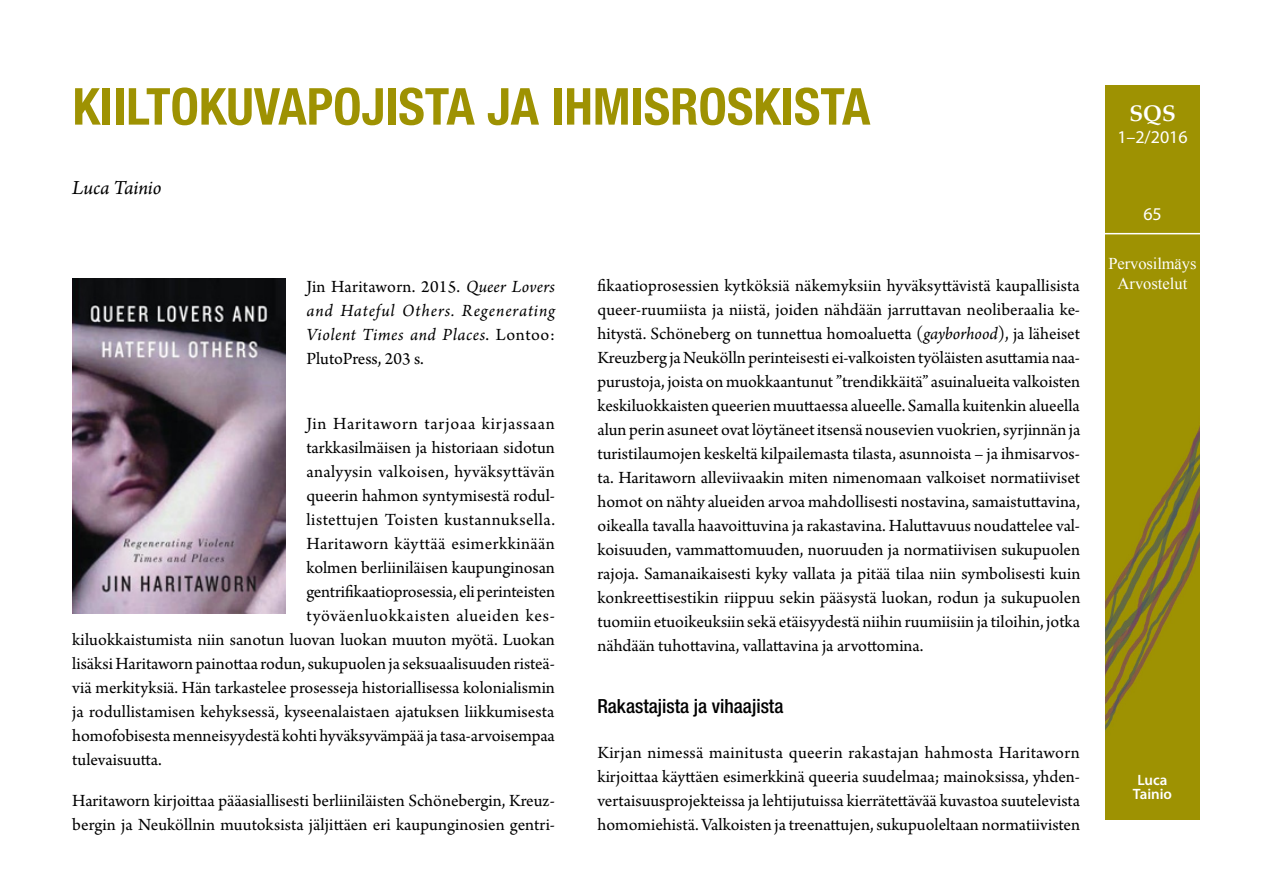
<style>
.page{position:relative;width:1263px;height:893px;background:#fff}
.page>*{position:absolute;margin:0;border:0;box-sizing:border-box;transform-origin:0 0}
.Pääotsikko_uusi_Helv{font:700 condensed 51px "Helvetica Neue";color:#9e9202}
.t1{font:700 22.5px "Palatino Linotype";color:#fff}
.Kirjoittaja{font:italic 21px "Arno Pro";letter-spacing:-.005em;color:#000}
.Väliotsikko_1_uusi20{font:500 condensed 19.5px "Helvetica Neue";color:#000}
.Leipateksti_suomi-ta{font:18px/24px "Arno Pro";color:#000;text-align:justify}
.Leipateksti_suomi-ta-2{font:italic 18px/24px "Arno Pro";letter-spacing:.045em;color:#000;text-align:justify}
.Leipateksti_suomi-ta-3{font:18px "Arno Pro";letter-spacing:.02em;color:#000}
.Leipateksti_suomi-ta-4{font:18px "Arno Pro";letter-spacing:.04em;color:#000}
.Leipateksti_suomi-ta-5{font:18px "Arno Pro";letter-spacing:.025em;color:#000}
.Sivunumerot___lehtin{font:18px "Myriad Pro";color:#fff}
.t2{font:16.5px/19.8px "Times New Roman";letter-spacing:-.005em;color:#fff;text-align:center}
.t3{font:600 15px/13.5px "Myriad Pro";color:#fff;text-align:center}
.s1{font-style:normal}
.s2{font-style:italic}
</style>
<div class="page">
<img style="left:1106px;top:85px;width:93px;height:735px">
<hr style="left:1101px;top:233px;width:104px;height:1px;background:#fff">
<img style="left:73px;top:278px;width:212px;height:336px">
<p class="Pääotsikko_uusi_Helv" style="left:73px;top:76px;width:799px">KIILTOKUVAPOJISTA JA IHMISROSKISTA</p>
<p class="Kirjoittaja" style="left:72px;top:176px;width:91px">Luca Tainio</p>
<p class="Leipateksti_suomi-ta-2" style="left:306px;top:275px;width:250px"><span class="s1">Jin Haritaworn. 2015.</span> Queer Lovers and Hateful Others. Regenerating Violent Times and Places<span class="s1">. Lontoo:<br>PlutoPress, 203 s.</span></p>
<p class="Leipateksti_suomi-ta-4" style="left:306px;top:414px;width:250px">Jin Haritaworn tarjoaa kirjassaan</p>
<p class="Leipateksti_suomi-ta" style="left:306px;top:437px;width:250px">tarkkasilmäisen ja historiaan sidotun</p>
<p class="Leipateksti_suomi-ta-3" style="left:306px;top:462px;width:250px">analyysin valkoisen, hyväksyttävän</p>
<p class="Leipateksti_suomi-ta" style="left:306px;top:485px;width:250px">queerin hahmon syntymisestä rodul-</p>
<p class="Leipateksti_suomi-ta-5" style="left:306px;top:510px;width:250px">listettujen Toisten kustannuksella.</p>
<p class="Leipateksti_suomi-ta-3" style="left:306px;top:534px;width:250px">Haritaworn käyttää esimerkkinään</p>
<p class="Leipateksti_suomi-ta" style="left:306px;top:557px;width:250px">kolmen berliiniläisen kaupunginosan</p>
<p class="Leipateksti_suomi-ta" style="left:306px;top:581px;width:250px">gentrifikaatioprosessia, eli perinteisten</p>
<p class="Leipateksti_suomi-ta-4" style="left:306px;top:606px;width:250px">työväenluokkaisten alueiden kes-</p>
<p class="Leipateksti_suomi-ta" style="left:72px;top:629px;width:484px">kiluokkaistumista niin sanotun luovan luokan muuton myötä. Luokan</p>
<p class="Leipateksti_suomi-ta" style="left:72px;top:653px;width:484px">lisäksi Haritaworn painottaa rodun, sukupuolen ja seksuaalisuuden risteä-</p>
<p class="Leipateksti_suomi-ta" style="left:72px;top:677px;width:484px">viä merkityksiä. Hän tarkastelee prosesseja historiallisessa kolonialismin</p>
<p class="Leipateksti_suomi-ta" style="left:72px;top:701px;width:484px">ja rodullistamisen kehyksessä, kyseenalaistaen ajatuksen liikkumisesta</p>
<p class="Leipateksti_suomi-ta" style="left:72px;top:725px;width:484px">homofobisesta menneisyydestä kohti hyväksyvämpää ja tasa-arvoisempaa</p>
<p class="Leipateksti_suomi-ta" style="left:72px;top:749px;width:91px">tulevaisuutta.</p>
<p class="Leipateksti_suomi-ta" style="left:72px;top:790px;width:484px">Haritaworn kirjoittaa pääasiallisesti berliiniläisten Schönebergin, Kreuz&shy;bergin ja Neuköllnin muutoksista jäljittäen eri kaupunginosien gentri-</p>
<p class="Leipateksti_suomi-ta" style="left:597px;top:274px;width:484px">fikaatioprosessien kytköksiä näkemyksiin hyväksyttävistä kaupallisista queer-ruumiista ja niistä, joiden nähdään jarruttavan neoliberaalia ke&shy;hitystä. Schöneberg on tunnettua homoaluetta (<span class="s2">gayborhood</span>), ja läheiset Kreuzberg ja Neukölln perinteisesti ei-valkoisten työläisten asuttamia naa&shy;purustoja, joista on muokkaantunut ”trendikkäitä” asuinalueita valkoisten keskiluokkaisten queerien muuttaessa alueelle. Samalla kuitenkin alueella alun perin asuneet ovat löytäneet itsensä nousevien vuokrien, syrjinnän ja turistilaumojen keskeltä kilpailemasta tilasta, asunnoista – ja ihmisarvos&shy;ta. Haritaworn alleviivaakin miten nimenomaan valkoiset normatiiviset homot on nähty alueiden arvoa mahdollisesti nostavina, samaistuttavina, oikealla tavalla haavoittuvina ja rakastavina. Haluttavuus noudattelee val&shy;koisuuden, vammattomuuden, nuoruuden ja normatiivisen sukupuolen rajoja. Samanaikaisesti kyky vallata ja pitää tilaa niin symbolisesti kuin konkreettisestikin riippuu sekin pääsystä luokan, rodun ja sukupuolen tuomiin etuoikeuksiin sekä etäisyydestä niihin ruumiisiin ja tiloihin, jotka nähdään tuhottavina, vallattavina ja arvottomina.</p>
<p class="Väliotsikko_1_uusi20" style="left:597px;top:694px;width:187px">Rakastajista ja vihaajista</p>
<p class="Leipateksti_suomi-ta" style="left:597px;top:742px;width:484px">Kirjan nimessä mainitusta queerin rakastajan hahmosta Haritaworn kirjoittaa käyttäen esimerkkinä queeria suudelmaa; mainoksissa, yhden&shy;vertaisuusprojekteissa ja lehtijutuissa kierrätettävää kuvastoa suutelevista homomiehistä. Valkoisten ja treenattujen, sukupuoleltaan normatiivisten</p>
<p class="t1" style="left:1129px;top:98px;width:48px">SQS</p>
<p class="Sivunumerot___lehtin" style="left:1117px;top:126px;width:72px">1–2/2016</p>
<p class="Sivunumerot___lehtin" style="left:1143px;top:203px;width:20px">65</p>
<p class="t2" style="left:1108px;top:253px;width:90px">Pervosilmäys<br>Arvostelut</p>
<p class="t3" style="left:1133px;top:773px;width:41px">Luca<br>Tainio</p>
</div>
